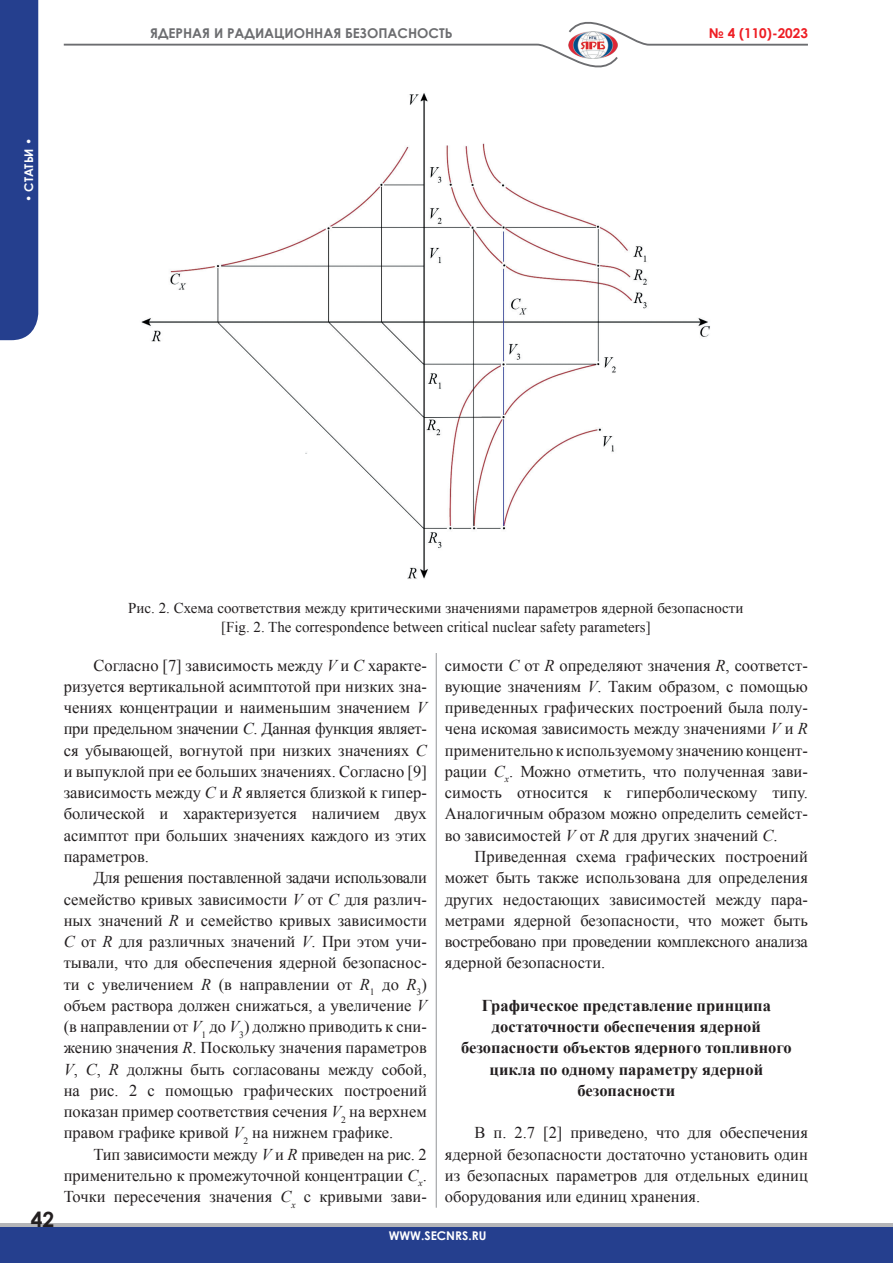
<style>
.page{position:relative;width:893px;height:1263px;background:#fff}
.page>*{position:absolute;margin:0;border:0;box-sizing:border-box;transform-origin:0 0}
.t1{font:700 21px "Century Gothic";color:#231f20}
.Основной_текст{font:16.5px/21.3px "Times New Roman";color:#231f20;text-align:justify}
.Заголовок_статьи{font:700 16.5px/21.3px "Times New Roman";color:#231f20;text-align:center}
.Рисунок_-_подпись{font:15px "Times New Roman";color:#231f20}
.t2{font:700 13.5px "Century Gothic";color:#6c6d70}
.t3{font:700 13.5px "Century Gothic";color:#ee1d23}
.t4{font:700 12px "Century Gothic";color:#fff}
.s1{font-style:italic}
</style>
<div class="page">
<div style="left:0;top:1223px;width:893px;height:30px;background:#b4b5b8"></div>
<div style="left:0;top:1227px;width:893px;height:36px;background:#253f8e"></div>
<div style="left:0;top:0;width:38px;height:340px;background:#253f8e"></div>
<hr style="left:436px;top:97px;width:1px;height:1111px;background:#939598">
<svg style="left:63px;top:22px;width:745px;height:46px"></svg>
<div style="left:420px;top:80px;width:32px;height:572px;background:#fff"></div>
<img style="left:141px;top:93px;width:569px;height:486px">
<p class="t4" style="left:20px;top:202px;width:66px;rotate:-90deg">• СТАТЬИ •</p>
<p class="t2" style="left:150px;top:23px;width:304px">ЯДЕРНАЯ И РАДИАЦИОННАЯ БЕЗОПАСНОСТЬ</p>
<p class="t3" style="left:709px;top:23px;width:100px">№ 4 (110)-2023</p>
<p class="t1" style="left:31px;top:1203px;width:25px">42</p>
<p class="Рисунок_-_подпись" style="left:128px;top:598px;width:617px">Рис. 2. Схема соответствия между критическими значениями параметров ядерной безопасности</p>
<p class="Рисунок_-_подпись" style="left:221px;top:616px;width:431px">[Fig. 2. The correspondence between critical nuclear safety parameters]</p>
<p class="Основной_текст" style="left:64px;top:654px;width:365px;text-indent:30px">Согласно [7] зависимость между <span class="s1">V</span> и <span class="s1">С</span> характе&shy;ризуется вертикальной асимптотой при низких зна&shy;чениях концентрации и наименьшим значением <span class="s1">V </span>при предельном значении <span class="s1">С</span>. Данная функция являет&shy;ся убывающей, вогнутой при низких значениях <span class="s1">С </span>и выпуклой при ее больших значениях. Согласно [9] зависимость между <span class="s1">С</span> и <span class="s1">R</span> является близкой к гипер&shy;болической и характеризуется наличием двух асимптот при больших значениях каждого из этих параметров.</p>
<p class="Основной_текст" style="left:64px;top:867px;width:365px;text-indent:30px">Для решения поставленной задачи использовали семейство кривых зависимости <span class="s1">V</span> от <span class="s1">C</span> для различ&shy;ных значений <span class="s1">R</span> и семейство кривых зависимости <span class="s1">С</span> от <span class="s1">R</span> для различных значений <span class="s1">V</span>. При этом учи&shy;тывали, что для обеспечения ядерной безопаснос&shy;ти с увеличением <span class="s1">R</span> (в направлении от <span class="s1">R</span><sub>1</sub> до <span class="s1">R</span><sub>3</sub>) объем раствора должен снижаться, а увеличение <span class="s1">V </span>(в направлении от <span class="s1">V</span><sub>1</sub> до <span class="s1">V</span><sub>3</sub>) должно приводить к сни&shy;жению значения <span class="s1">R</span>. Поскольку значения параметров <span class="s1">V</span>, <span class="s1">C</span>, <span class="s1">R</span> должны быть согласованы между собой, на рис. 2 с помощью графических построений показан пример соответствия сечения <span class="s1">V</span><sub>2</sub> на верхнем правом графике кривой <span class="s1">V</span><sub>2</sub> на нижнем графике.</p>
<p class="Основной_текст" style="left:64px;top:1143px;width:365px;text-indent:30px">Тип зависимости между <span class="s1">V</span> и <span class="s1">R</span> приведен на рис. 2 применительно к промежуточной концентрации <span class="s1">С</span><sub>х</sub>.<br>Точки пересечения значения <span class="s1">С</span><sub>х</sub> с кривыми зави-</p>
<p class="Основной_текст" style="left:445px;top:654px;width:365px">симости <span class="s1">С</span> от <span class="s1">R</span> определяют значения <span class="s1">R</span>, соответст&shy;вующие значениям <span class="s1">V</span>. Таким образом, с помощью приведенных графических построений была полу&shy;чена искомая зависимость между значениями <span class="s1">V</span> и <span class="s1">R </span>применительно к используемому значению концент&shy;рации <span class="s1">С</span><sub>х</sub>. Можно отметить, что полученная зави&shy;симость относится к гиперболическому типу.<br>Аналогичным образом можно определить семейст&shy;во зависимостей <span class="s1">V</span> от <span class="s1">R</span> для других значений <span class="s1">С</span>.</p>
<p class="Основной_текст" style="left:445px;top:845px;width:365px;text-indent:30px">Приведенная схема графических построений может быть также использована для определения других недостающих зависимостей между пара&shy;метрами ядерной безопасности, что может быть востребовано при проведении комплексного анализа ядерной безопасности.</p>
<p class="Заголовок_статьи" style="left:461px;top:994px;width:332px">Графическое представление принципа достаточности обеспечения ядерной безопасности объектов ядерного топливного цикла по одному параметру ядерной безопасности</p>
<p class="Основной_текст" style="left:445px;top:1122px;width:365px;text-indent:30px">В п. 2.7 [2] приведено, что для обеспечения ядерной безопасности достаточно установить один из безопасных параметров для отдельных единиц оборудования или единиц хранения.</p>
<p class="t4" style="left:389px;top:1226px;width:99px">WWW.SECNRS.RU</p>
</div>
